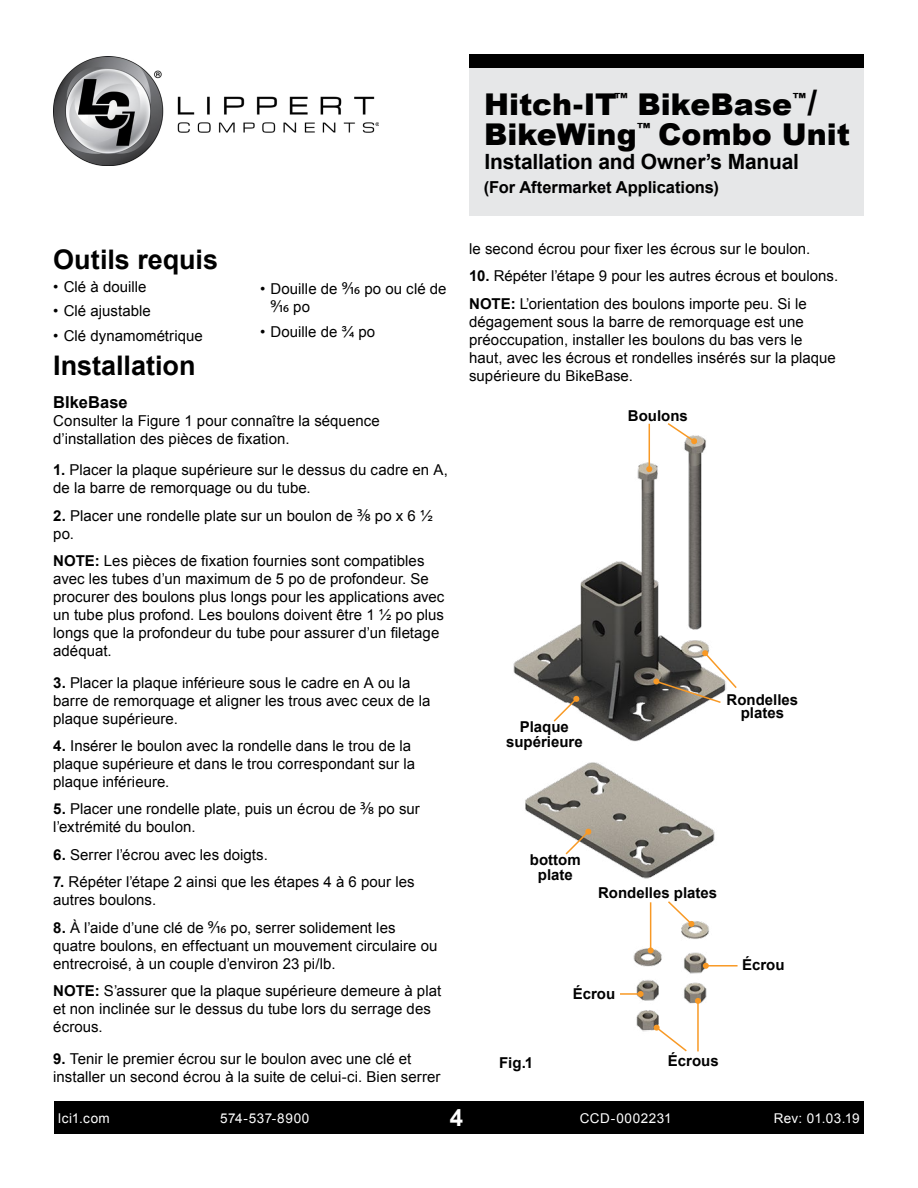
<style>
.page{position:relative;width:918px;height:1188px;background:#fff}
.page>*{position:absolute;margin:0;border:0;box-sizing:border-box;transform-origin:0 0}
.t1{font:900 34.5px "Arial";color:#000}
.t2{font:900 30px "Arial";color:#000}
.t3{font:700 27px "Arial";color:#000}
.t4{font:700 24px "Arial";color:#fff}
.t5{font:700 21px "Arial";letter-spacing:-.01em;color:#000}
.t6{font:18px "Myriad Pro";color:#000}
.t7{font:700 16.5px "Arial";letter-spacing:-.005em;color:#000}
.t8{font:15px/18px "Arial";letter-spacing:.005em;color:#000}
.t9{font:700 15px/15px "Arial";color:#000;text-align:center}
.t10{font:13.5px "Arial";letter-spacing:.035em;color:#fff}
.s1{font-family:"Myriad Pro";font-size:18px}
.s2{font-family:"Arial";font-size:15px}
.s3{font-weight:700}
</style>
<div class="page">
<div style="left:54px;top:1102px;width:810px;height:32px;background:#000"></div>
<img style="left:54px;top:56px;width:325px;height:110px">
<div style="left:469px;top:54px;width:395px;height:162px;background:#e6e7e8"></div>
<div style="left:469px;top:54px;width:395px;height:14px;background:#000"></div>
<img style="left:513px;top:423px;width:202px;height:609px">
<svg style="left:666px;top:423px;width:32px;height:22px"></svg>
<hr style="left:649px;top:424px;width:1px;height:45px;background:#f89925">
<svg style="left:646px;top:466px;width:6px;height:6px"></svg>
<svg style="left:653px;top:650px;width:84px;height:54px"></svg>
<hr style="left:650px;top:902px;width:1px;height:48px;background:#f89925">
<svg style="left:648px;top:947px;width:6px;height:6px"></svg>
<svg style="left:666px;top:900px;width:29px;height:27px"></svg>
<hr style="left:620px;top:993px;width:21px;height:2px;background:#f89925">
<svg style="left:638px;top:991px;width:6px;height:6px"></svg>
<hr style="left:706px;top:965px;width:32px;height:2px;background:#f89925">
<svg style="left:703px;top:963px;width:6px;height:6px"></svg>
<hr style="left:697px;top:1001px;width:2px;height:50px;background:#f89925">
<svg style="left:695px;top:998px;width:6px;height:6px"></svg>
<svg style="left:653px;top:1024px;width:35px;height:28px"></svg>
<svg style="left:552px;top:696px;width:28px;height:27px"></svg>
<svg style="left:564px;top:828px;width:28px;height:28px"></svg>
<h3 class="t3" style="left:53px;top:242px;width:166px">Outils requis</h3>
<p class="t8" style="left:53px;top:278px;width:95px">• Clé à douille</p>
<p class="t8" style="left:53px;top:302px;width:99px">• Clé ajustable</p>
<p class="t8" style="left:53px;top:327px;width:151px">• Clé dynamométrique</p>
<p class="t8" style="left:260px;top:280px;width:188px">• Douille de <span class="s1">9/16</span> po ou clé de</p>
<p class="t6" style="left:271px;top:295px;width:41px">9/16 <span class="s2">po</span></p>
<p class="t8" style="left:260px;top:323px;width:117px">• Douille de ¾ po</p>
<h3 class="t3" style="left:53px;top:347px;width:144px">Installation</h3>
<p class="t7" style="left:53px;top:391px;width:76px">BIkeBase</p>
<p class="t8" style="left:53px;top:412px;width:328px">Consulter la Figure 1 pour connaître la séquence d’installation des pièces de fixation.</p>
<p class="t8" style="left:53px;top:461px;width:396px"><span class="s3">1.</span> Placer la plaque supérieure sur le dessus du cadre en A, de la barre de remorquage ou du tube.</p>
<p class="t8" style="left:53px;top:506px;width:381px"><span class="s3">2.</span> Placer une rondelle plate sur un boulon de <span class="s1">3/8</span> po x 6 ½ po.</p>
<p class="t8" style="left:53px;top:552px;width:393px"><span class="s3">NOTE:</span> Les pièces de fixation fournies sont compatibles avec les tubes d’un maximum de 5 po de profondeur. Se procurer des boulons plus longs pour les applications avec un tube plus profond. Les boulons doivent être 1 ½ po plus longs que la profondeur du tube pour assurer d’un filetage adéquat.</p>
<p class="t8" style="left:53px;top:673px;width:379px"><span class="s3">3.</span> Placer la plaque inférieure sous le cadre en A ou la barre de remorquage et aligner les trous avec ceux de la plaque supérieure.</p>
<p class="t8" style="left:53px;top:737px;width:363px"><span class="s3">4.</span> Insérer le boulon avec la rondelle dans le trou de la plaque supérieure et dans le trou correspondant sur la plaque inférieure.</p>
<p class="t8" style="left:53px;top:800px;width:368px"><span class="s3">5.</span> Placer une rondelle plate, puis un écrou de <span class="s1">3/8</span> po sur l’extrémité du boulon.</p>
<p class="t8" style="left:53px;top:846px;width:216px"><span class="s3">6.</span> Serrer l’écrou avec les doigts.</p>
<p class="t8" style="left:53px;top:873px;width:363px"><span class="s3">7.</span> Répéter l’étape 2 ainsi que les étapes 4 à 6 pour les autres boulons.</p>
<p class="t8" style="left:53px;top:919px;width:386px"><span class="s3">8.</span> À l’aide d’une clé de <span class="s1">9/16</span> po, serrer solidement les quatre boulons, en effectuant un mouvement circulaire ou entrecroisé, à un couple d’environ 23 pi/lb.</p>
<p class="t8" style="left:53px;top:982px;width:389px"><span class="s3">NOTE:</span> S’assurer que la plaque supérieure demeure à plat et non inclinée sur le dessus du tube lors du serrage des écrous.</p>
<p class="t8" style="left:53px;top:1050px;width:389px"><span class="s3">9.</span> Tenir le premier écrou sur le boulon avec une clé et installer un second écrou à la suite de celui-ci. Bien serrer</p>
<h2 class="t2" style="left:484px;top:83px;width:324px">Hitch-IT<sup>™</sup> BikeBase<sup>™</sup></h2>
<h1 class="t1" style="left:807px;top:78px;width:11px">/</h1>
<h2 class="t2" style="left:484px;top:113px;width:368px">BikeWing<sup>™</sup> Combo Unit</h2>
<h3 class="t5" style="left:484px;top:148px;width:316px">Installation and Owner’s Manual</h3>
<p class="t7" style="left:484px;top:176px;width:236px">(For Aftermarket Applications)</p>
<p class="t8" style="left:469px;top:240px;width:343px">le second écrou pour fixer les écrous sur le boulon.</p>
<p class="t8" style="left:469px;top:263px;width:371px;line-height:27.5px"><span class="s3">10.</span> Répéter l’étape 9 pour les autres écrous et boulons.<br><span class="s3">NOTE:</span> L’orientation des boulons importe peu. Si le</p>
<p class="t8" style="left:469px;top:313px;width:368px">dégagement sous la barre de remorquage est une préoccupation, installer les boulons du bas vers le haut, avec les écrous et rondelles insérés sur la plaque supérieure du BikeBase.</p>
<p class="t9" style="left:628px;top:409px;width:61px">Boulons</p>
<p class="t9" style="left:506px;top:720px;width:78px">Plaque supérieure</p>
<p class="t9" style="left:727px;top:693px;width:73px;line-height:13.5px">Rondelles plates</p>
<p class="t9" style="left:530px;top:853px;width:52px">bottom plate</p>
<p class="t9" style="left:598px;top:885px;width:121px">Rondelles plates</p>
<p class="t9" style="left:499px;top:1055px;width:35px">Fig.1</p>
<p class="t9" style="left:573px;top:987px;width:44px">Écrou</p>
<p class="t9" style="left:668px;top:1054px;width:52px">Écrous</p>
<p class="t9" style="left:742px;top:958px;width:44px">Écrou</p>
<p class="t10" style="left:58px;top:1109px;width:53px">lci1.com</p>
<p class="t10" style="left:220px;top:1109px;width:91px">574-537-8900</p>
<h3 class="t4" style="left:450px;top:1101px;width:15px">4</h3>
<p class="t10" style="left:774px;top:1109px;width:87px">Rev: 01.03.19</p>
<p class="t10" style="left:580px;top:1109px;width:94px">CCD-0002231</p>
</div>
